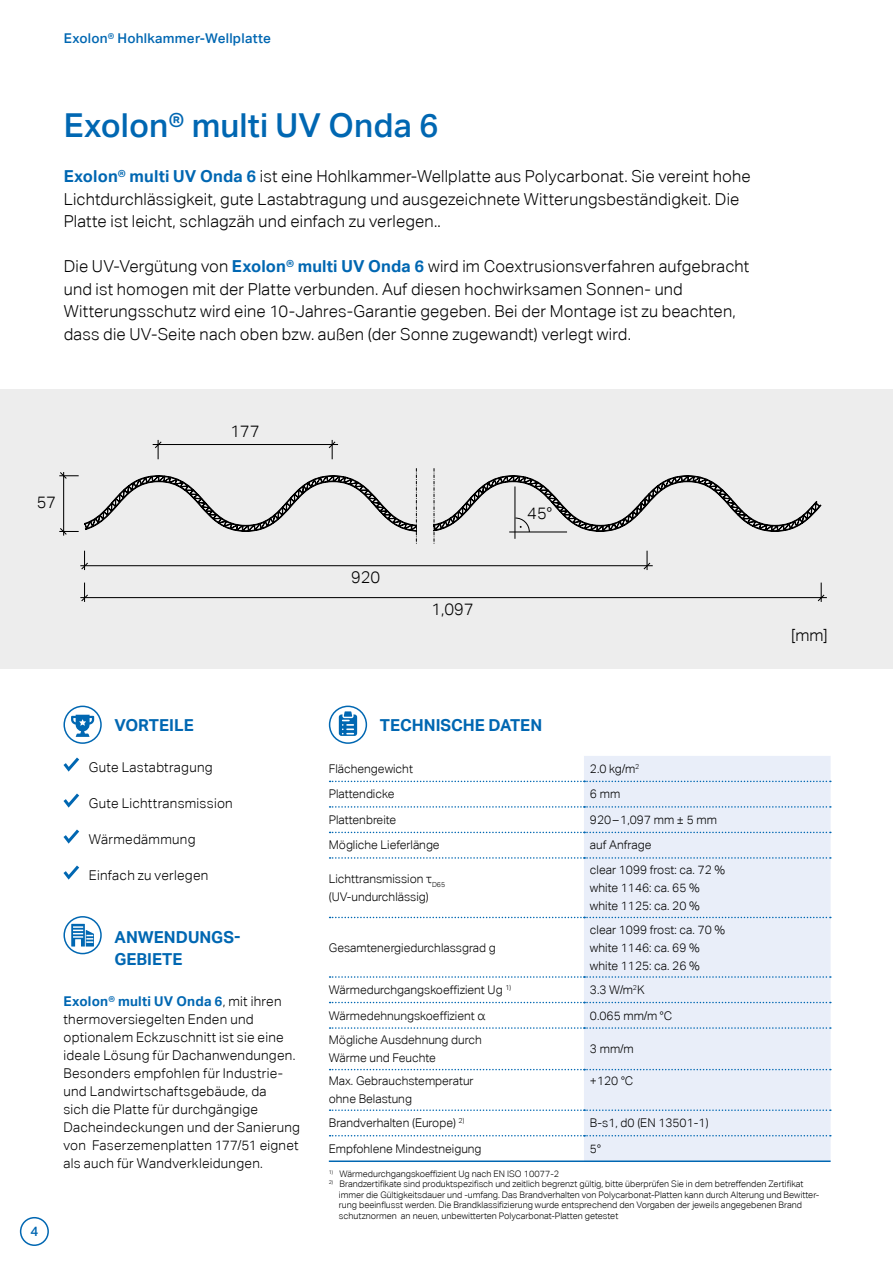
<style>
.page{position:relative;width:893px;height:1263px;background:#fff}
.page>*{position:absolute;margin:0;border:0;box-sizing:border-box;transform-origin:0 0}
.t1{font:500 33px "Aktiv Grotesk";letter-spacing:.005em;color:#0067b2}
.t2{font:300 16.5px/22.5px "Aktiv Grotesk";letter-spacing:.01em;color:#000}
.t3{font:700 16.5px/22.5px "Aktiv Grotesk";color:#0067b2}
.t4{font:300 13.5px/18px "Aktiv Grotesk";letter-spacing:.02em;color:#000}
.t5{font:500 13.5px "Aktiv Grotesk";letter-spacing:.02em;color:#0067b2}
.t6{font:300 12px/18px "Aktiv Grotesk";color:#000}
.t7{font:300 9px/10.5px "Aktiv Grotesk";color:#000}
.s1{font-weight:700;color:#0067b2}
</style>
<div class="page">
<div style="left:0;top:389px;width:893px;height:279px;background:#ededed"></div>
<hr style="left:892px;top:169px;width:1px;height:499px;background:#0067b2">
<svg style="left:80px;top:551px;width:9px;height:19px"></svg>
<hr style="left:80px;top:565px;width:573px;height:1px;background:#000">
<svg style="left:642px;top:551px;width:9px;height:19px"></svg>
<svg style="left:59px;top:468px;width:358px;height:75px"></svg>
<svg style="left:433px;top:468px;width:388px;height:75px"></svg>
<svg style="left:80px;top:583px;width:9px;height:19px"></svg>
<hr style="left:80px;top:597px;width:747px;height:1px;background:#000">
<svg style="left:817px;top:583px;width:8px;height:19px"></svg>
<svg style="left:155px;top:440px;width:7px;height:19px"></svg>
<hr style="left:153px;top:444px;width:185px;height:1px;background:#000">
<svg style="left:328px;top:440px;width:8px;height:19px"></svg>
<hr style="left:514px;top:486px;width:1px;height:53px;background:#000">
<hr style="left:509px;top:531px;width:58px;height:1px;background:#000">
<div style="left:584px;top:756px;width:247px;height:404px;background:#e9eef9"></div>
<svg style="left:330px;top:781px;width:501px;height:1px"></svg>
<svg style="left:330px;top:806px;width:501px;height:2px"></svg>
<svg style="left:330px;top:832px;width:501px;height:1px"></svg>
<svg style="left:330px;top:857px;width:501px;height:2px"></svg>
<svg style="left:330px;top:917px;width:501px;height:1px"></svg>
<svg style="left:330px;top:976px;width:501px;height:2px"></svg>
<svg style="left:330px;top:1002px;width:501px;height:1px"></svg>
<svg style="left:330px;top:1027px;width:501px;height:2px"></svg>
<svg style="left:330px;top:1069px;width:501px;height:1px"></svg>
<svg style="left:330px;top:1109px;width:501px;height:2px"></svg>
<svg style="left:330px;top:1135px;width:501px;height:1px"></svg>
<hr style="left:329px;top:1160px;width:255px;height:2px;background:#0067b2">
<hr style="left:584px;top:1160px;width:247px;height:2px;background:#0067b2">
<div style="left:63px;top:706px;width:39px;height:38px;border:2px solid #0067b2;border-radius:50%"></div>
<svg style="left:71px;top:715px;width:23px;height:22px"></svg>
<svg style="left:63px;top:757px;width:17px;height:15px"></svg>
<svg style="left:63px;top:793px;width:17px;height:15px"></svg>
<svg style="left:63px;top:829px;width:17px;height:15px"></svg>
<svg style="left:63px;top:865px;width:17px;height:15px"></svg>
<div style="left:63px;top:916px;width:39px;height:38px;border:2px solid #0067b2;border-radius:50%"></div>
<svg style="left:71px;top:924px;width:23px;height:22px"></svg>
<div style="left:329px;top:706px;width:38px;height:38px;border:2px solid #0067b2;border-radius:50%"></div>
<svg style="left:339px;top:711px;width:18px;height:25px"></svg>
<div style="left:20px;top:1217px;width:29px;height:29px;border:2px solid #0067b2;border-radius:50%"></div>
<p class="t5" style="left:64px;top:30px;width:209px">Exolon® Hohlkammer-Wellplatte</p>
<h1 class="t1" style="left:64px;top:105px;width:376px">Exolon® multi UV Onda 6</h1>
<p class="t2" style="left:64px;top:165px;width:688px"><span class="s1">Exolon® multi UV Onda 6</span> ist eine Hohlkammer-Wellplatte aus Polycarbonat. Sie vereint hohe<br>Lichtdurchlässigkeit, gute Lastabtragung und ausgezeichnete Witterungsbeständigkeit. Die<br>Platte ist leicht, schlagzäh und einfach zu verlegen..</p>
<p class="t2" style="left:64px;top:255px;width:687px">Die UV-Vergütung von <span class="s1">Exolon® multi UV Onda 6</span> wird im Coextrusionsverfahren aufgebracht und ist homogen mit der Platte verbunden. Auf diesen hochwirksamen Sonnen- und Witterungsschutz wird eine 10-Jahres-Garantie gegeben. Bei der Montage ist zu beachten, dass die UV-Seite nach oben bzw. außen (der Sonne zugewandt) verlegt wird.</p>
<p class="t2" style="left:37px;top:491px;width:21px">57</p>
<p class="t2" style="left:230px;top:420px;width:31px">177</p>
<p class="t2" style="left:351px;top:566px;width:31px">920</p>
<p class="t2" style="left:431px;top:598px;width:44px">1,097</p>
<p class="t2" style="left:527px;top:502px;width:26px">45°</p>
<p class="t2" style="left:791px;top:624px;width:38px">[mm]</p>
<p class="t5" style="left:30px;top:1223px;width:9px">4</p>
<p class="t3" style="left:115px;top:714px;width:81px">VORTEILE</p>
<p class="t4" style="left:89px;top:758px;width:125px">Gute Lastabtragung</p>
<p class="t4" style="left:89px;top:794px;width:145px">Gute Lichttransmission</p>
<p class="t4" style="left:89px;top:830px;width:108px">Wärmedämmung</p>
<p class="t4" style="left:89px;top:866px;width:121px">Einfach zu verlegen</p>
<p class="t3" style="left:115px;top:925px;width:128px">ANWENDUNGS-<br>GEBIETE</p>
<p class="t4" style="left:63px;top:992px;width:238px"><span class="s1">Exolon® multi UV Onda 6</span>, mit ihren thermoversiegelten Enden und optionalem Eckzuschnitt ist sie eine ideale Lösung für Dachanwendungen.<br>Besonders empfohlen für Industrie&shy;und Landwirtschaftsgebäude, da<br>sich die Platte für durchgängige Dacheindeckungen und der Sanierung von Faserzemenplatten 177/51 eignet als auch für Wandverkleidungen.</p>
<p class="t3" style="left:380px;top:714px;width:164px">TECHNISCHE DATEN</p>
<p class="t6" style="left:329px;top:760px;width:86px">Flächengewicht</p>
<p class="t6" style="left:590px;top:760px;width:51px">2.0 kg/m<sup>2</sup></p>
<p class="t6" style="left:329px;top:785px;width:67px">Plattendicke</p>
<p class="t6" style="left:590px;top:785px;width:32px">6 mm</p>
<p class="t6" style="left:329px;top:811px;width:69px">Plattenbreite</p>
<p class="t6" style="left:590px;top:811px;width:129px">920–1,097 mm ± 5 mm</p>
<p class="t6" style="left:329px;top:836px;width:112px">Mögliche Lieferlänge</p>
<p class="t6" style="left:590px;top:836px;width:63px">auf Anfrage</p>
<p class="t6" style="left:329px;top:870px;width:118px">Lichttransmission τ<sub>D65 </sub>(UV-undurchlässig)</p>
<p class="t6" style="left:590px;top:861px;width:137px">clear 1099 frost: ca. 72 % white 1146: ca. 65 % white 1125: ca. 20 %</p>
<p class="t6" style="left:329px;top:938px;width:169px">Gesamtenergiedurchlassgrad g</p>
<p class="t6" style="left:590px;top:920px;width:137px">clear 1099 frost: ca. 70 % white 1146: ca. 69 % white 1125: ca. 26 %</p>
<p class="t6" style="left:329px;top:981px;width:184px">Wärmedurchgangskoeffizient Ug <sup>1)</sup></p>
<p class="t6" style="left:590px;top:981px;width:56px">3.3 W/m<sup>2</sup>K</p>
<p class="t6" style="left:329px;top:1006px;width:158px">Wärmedehnungskoeffizient α</p>
<p class="t6" style="left:590px;top:1006px;width:84px">0.065 mm/m °C</p>
<p class="t6" style="left:329px;top:1031px;width:154px">Mögliche Ausdehnung durch<br>Wärme und Feuchte</p>
<p class="t6" style="left:590px;top:1040px;width:45px">3 mm/m</p>
<p class="t6" style="left:329px;top:1072px;width:146px">Max. Gebrauchstemperatur ohne Belastung</p>
<p class="t6" style="left:590px;top:1072px;width:45px">+120 °C</p>
<p class="t6" style="left:329px;top:1114px;width:137px">Brandverhalten (Europe) <sup>2)</sup></p>
<p class="t6" style="left:590px;top:1114px;width:120px">B-s1, d0 (EN 13501-1)</p>
<p class="t6" style="left:329px;top:1139px;width:154px">Empfohlene Mindestneigung</p>
<p class="t6" style="left:590px;top:1139px;width:12px">5°</p>
<p class="t7" style="left:329px;top:1168px;width:232px"><sup>1)</sup> Wärmedurchgangskoeffizient Ug nach EN ISO 10077-2</p>
<p class="t7" style="left:339px;top:1179px;width:482px;text-indent:-10px"><sup>2)</sup> Brandzertifikate sind produktspezifisch und zeitlich begrenzt gültig, bitte überprüfen Sie in dem betreffenden Zertifikat immer die Gültigkeitsdauer und -umfang. Das Brandverhalten von Polycarbonat-Platten kann durch Alterung und Bewitter&shy;rung beeinflusst werden. Die Brandklassifizierung wurde entsprechend den Vorgaben der jeweils angegebenen Brand schutznormen an neuen, unbewitterten Polycarbonat-Platten getestet</p>
</div>
